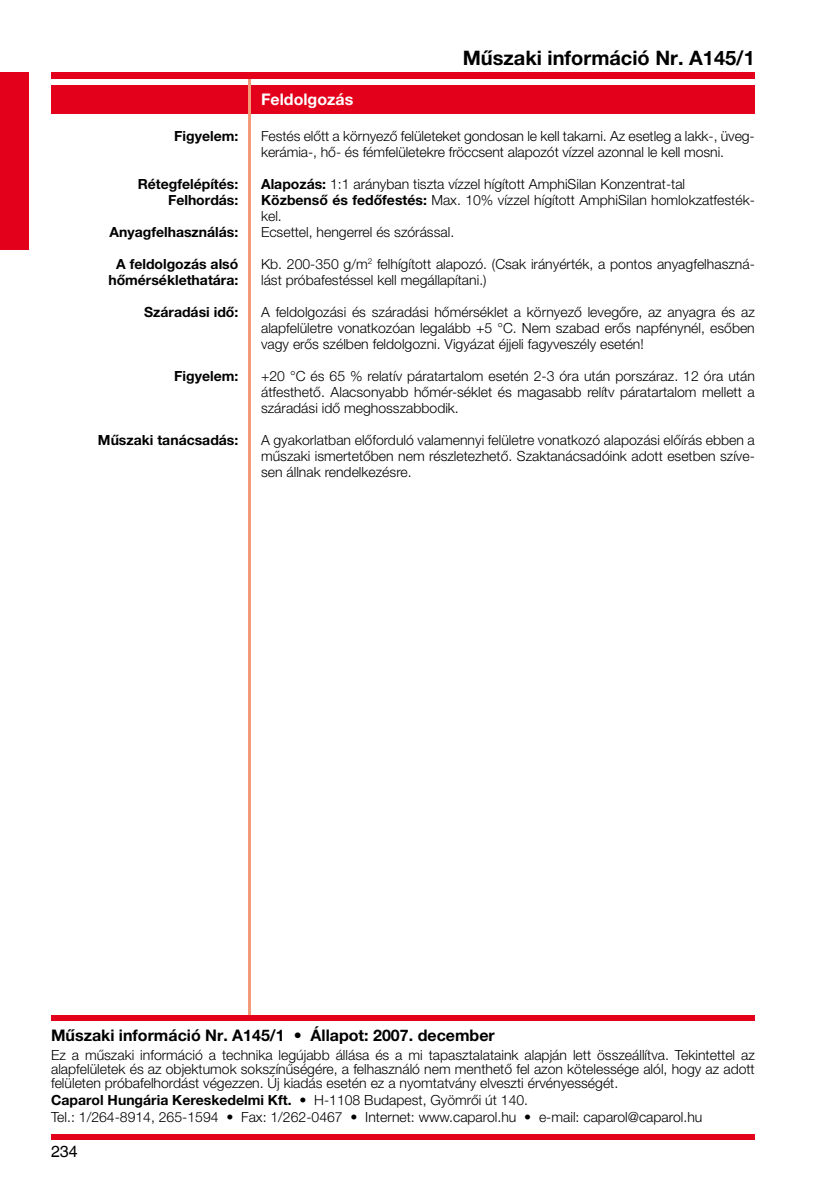
<style>
.page{position:relative;width:840px;height:1191px;background:#fff}
.page>*{position:absolute;margin:0;border:0;box-sizing:border-box;transform-origin:0 0}
.t1{font:700 20px "Helvetica Neue LT Pro";color:#000}
.t2{font:700 16px "Helvetica Neue LT Pro";color:#000}
.t3{font:700 16px "Helvetica Neue LT Pro";color:#fff}
.t4{font:16px "Helvetica World";color:#000}
.t5{font:300 14px/16px "Helvetica Neue LT Pro";color:#000}
.t6{font:700 14px/16px "Helvetica Neue LT Pro";color:#000;text-align:right}
.s1{font-weight:700}
</style>
<div class="page">
<div style="left:0;top:72px;width:28px;height:177px;background:#e2001a"></div>
<div style="left:51px;top:85px;width:703px;height:28px;background:#e2001a"></div>
<hr style="left:248px;top:75px;width:3px;height:943px;background:#f29a79">
<div style="left:51px;top:1134px;width:703px;height:6px;background:#e2001a"></div>
<div style="left:51px;top:72px;width:703px;height:6px;background:#e2001a"></div>
<div style="left:51px;top:1015px;width:703px;height:5px;background:#e2001a"></div>
<p class="t6" style="left:174px;top:127px;width:65px">Figyelem:</p>
<p class="t6" style="left:138px;top:175px;width:102px">Rétegfelépítés:<br>Felhordás:</p>
<p class="t6" style="left:110px;top:223px;width:130px">Anyagfelhasználás:</p>
<p class="t6" style="left:108px;top:255px;width:131px;text-align:center">A feldolgozás alsó hőmérséklethatára:</p>
<p class="t6" style="left:144px;top:303px;width:96px">Száradási idő:</p>
<p class="t6" style="left:174px;top:367px;width:65px">Figyelem:</p>
<p class="t6" style="left:98px;top:431px;width:142px">Műszaki tanácsadás:</p>
<h1 class="t1" style="left:462px;top:46px;width:293px">Műszaki információ Nr. A145/1</h1>
<p class="t3" style="left:261px;top:89px;width:94px">Feldolgozás</p>
<p class="t5" style="left:261px;top:127px;width:495px">Festés előtt a környező felületeket gondosan le kell takarni. Az esetleg a lakk-, üveg&shy;kerámia-, hő- és fémfelületekre fröccsent alapozót vízzel azonnal le kell mosni.</p>
<p class="t5" style="left:261px;top:175px;width:495px"><span class="s1">Alapozás:</span> 1:1 arányban tiszta vízzel hígított AmphiSilan Konzentrat-tal <span class="s1">Közbenső és fedőfestés:</span> Max. 10% vízzel hígított AmphiSilan homlokzatfesték&shy;kel.<br>Ecsettel, hengerrel és szórással.</p>
<p class="t5" style="left:261px;top:255px;width:495px">Kb. 200-350 g/m<sup>2</sup> felhígított alapozó. (Csak irányérték, a pontos anyagfelhaszná&shy;lást próbafestéssel kell megállapítani.)</p>
<p class="t5" style="left:261px;top:303px;width:495px;text-align:justify">A feldolgozási és száradási hőmérséklet a környező levegőre, az anyagra és az alapfelületre vonatkozóan legalább +5 °C. Nem szabad erős napfénynél, esőben vagy erős szélben feldolgozni. Vigyázat éjjeli fagyveszély esetén!</p>
<p class="t5" style="left:261px;top:367px;width:495px;text-align:justify">+20 °C és 65 % relatív páratartalom esetén 2-3 óra után porszáraz. 12 óra után átfesthető. Alacsonyabb hőmér-séklet és magasabb relítv páratartalom mellett a száradási idő meghosszabbodik.</p>
<p class="t5" style="left:261px;top:431px;width:495px;text-align:justify">A gyakorlatban előforduló valamennyi felületre vonatkozó alapozási előírás ebben a műszaki ismertetőben nem részletezhető. Szaktanácsadóink adott esetben szíve&shy;sen állnak rendelkezésre.</p>
<p class="t2" style="left:51px;top:1025px;width:445px">Műszaki információ Nr. A145/1 • Állapot: 2007. december</p>
<p class="t5" style="left:51px;top:1048px;width:705px;line-height:14px;text-align:justify">Ez a műszaki információ a technika legújabb állása és a mi tapasztalataink alapján lett összeállítva. Tekintettel az alapfelületek és az objektumok sokszínűségére, a felhasználó nem menthető fel azon kötelessége alól, hogy az adott felületen próbafelhordást végezzen. Új kiadás esetén ez a nyomtatvány elveszti érvényességét.</p>
<p class="t5" style="left:51px;top:1091px;width:652px;line-height:16.8px"><span class="s1">Caparol Hungária Kereskedelmi Kft.</span> • H-1108 Budapest, Gyömrői út 140.<br>Tel.: 1/264-8914, 265-1594 • Fax: 1/262-0467 • Internet: www.caparol.hu • e-mail: caparol@caparol.hu</p>
<p class="t4" style="left:51px;top:1142px;width:28px">234</p>
</div>
